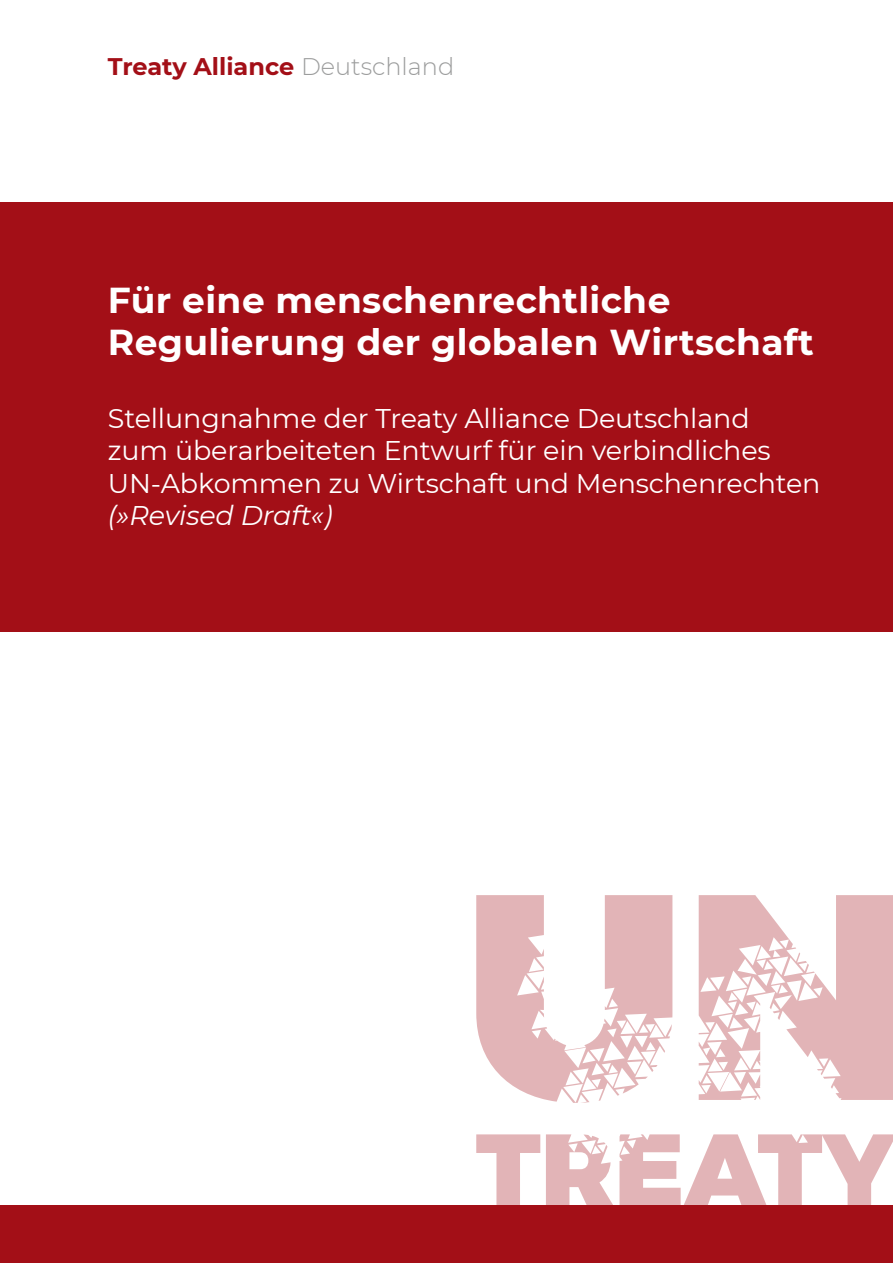
<style>
.page{position:relative;width:893px;height:1263px;background:#fff}
.page>*{position:absolute;margin:0;border:0;box-sizing:border-box;transform-origin:0 0}
.t1{font:700 36px "Montserrat";letter-spacing:.01em;color:#fff}
.t2{font:27px/32.4px "Montserrat";letter-spacing:-.005em;color:#fff}
.t3{font:italic 27px "Montserrat";letter-spacing:-.005em;color:#fff}
.t4{font:700 24px "Montserrat";color:#a30f17}
.s1{font-weight:300;color:#9c9d9d}
</style>
<div class="page">
<div style="left:0;top:202px;width:893px;height:429px;background:#a30f17"></div>
<svg style="left:476px;top:895px;width:196px;height:208px"></svg>
<svg style="left:699px;top:895px;width:194px;height:205px"></svg>
<svg style="left:476px;top:1134px;width:64px;height:71px"></svg>
<svg style="left:546px;top:1134px;width:67px;height:71px"></svg>
<svg style="left:619px;top:1134px;width:274px;height:71px"></svg>
<div style="left:0;top:1205px;width:893px;height:58px;background:#a30f17"></div>
<p class="t4" style="left:108px;top:49px;width:348px">Treaty Alliance <span class="s1">Deutschland</span></p>
<p class="t1" style="left:108px;top:275px;width:564px">Für eine menschenrechtliche</p>
<p class="t1" style="left:108px;top:317px;width:707px">Regulierung der globalen Wirtschaft</p>
<p class="t2" style="left:108px;top:401px;width:643px">Stellungnahme der Treaty Alliance Deutschland</p>
<p class="t2" style="left:108px;top:434px;width:714px">zum überarbeiteten Entwurf für ein verbindliches<br>UN-Abkommen zu Wirtschaft und Menschenrechten</p>
<p class="t3" style="left:108px;top:497px;width:226px">(»Revised Draft«)</p>
</div>
